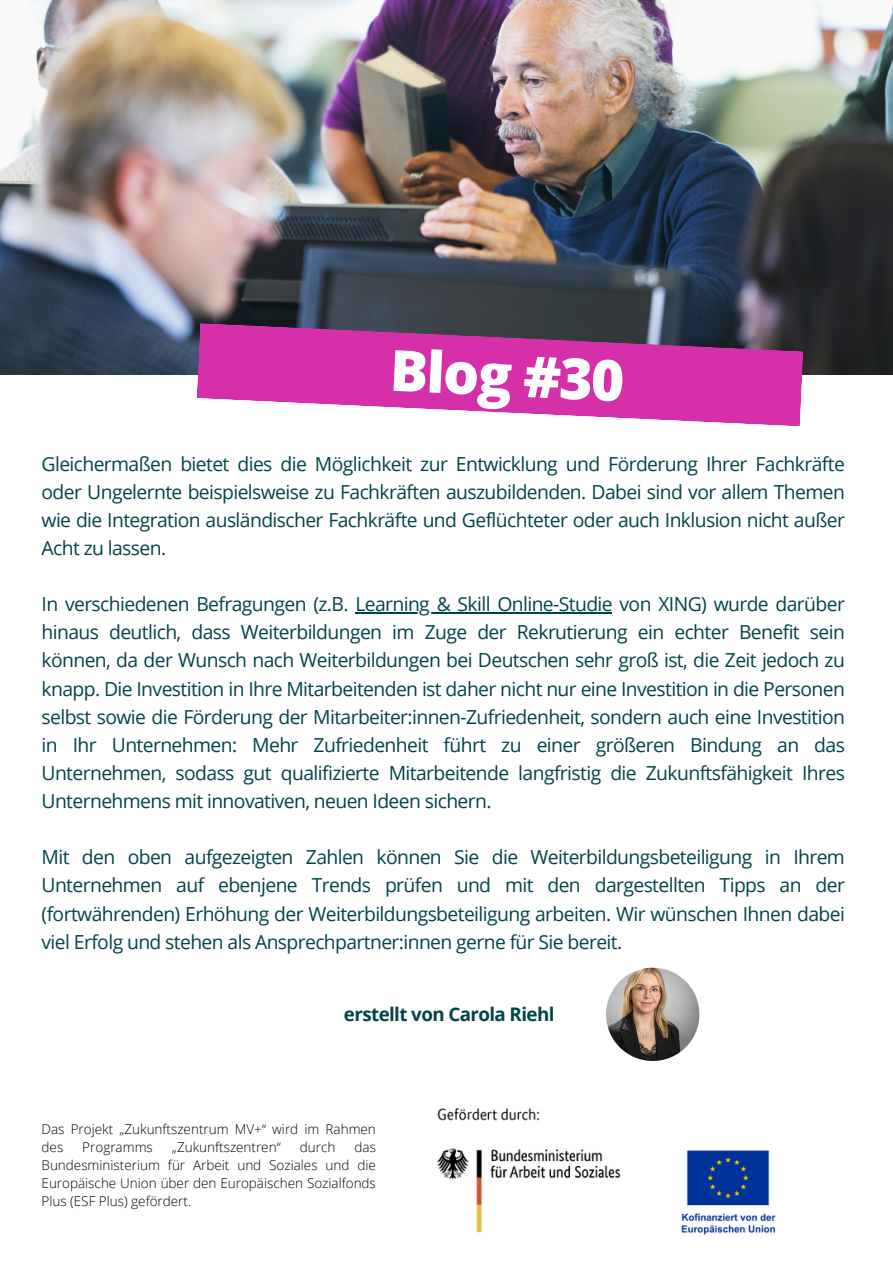
<style>
.page{position:relative;width:893px;height:1264px;background:#fff}
.page>*{position:absolute;margin:0;border:0;box-sizing:border-box;transform-origin:0 0}
.t1{font:800 57px "Open Sans";color:#fff}
.t2{font:19.35px/28px "Open Sans";letter-spacing:-.03em;color:#00444a;text-align:justify}
.t3{font:700 18.75px "Open Sans";letter-spacing:-.03em;color:#00444a}
.t4{font:300 13.5px/18px "Open Sans";color:#000}
</style>
<div class="page">
<img style="left:0;top:0;width:892px;height:374px">
<svg style="left:196px;top:323px;width:607px;height:103px;fill:#d62faa"></svg>
<img style="left:437px;top:1108px;width:339px;height:127px">
<hr style="left:355px;top:612px;width:257px;height:1px;background:#00444a">
<img style="left:606px;top:967px;width:93px;height:93px;border-radius:50%">
<p class="t1" style="left:392px;top:329px;width:236px;rotate:3deg">Blog #30</p>
<p class="t2" style="left:42px;top:449px;width:804px">Gleichermaßen bietet dies die Möglichkeit zur Entwicklung und Förderung Ihrer Fachkräfte oder Ungelernte beispielsweise zu Fachkräften auszubildenden. Dabei sind vor allem Themen wie die Integration ausländischer Fachkräfte und Geflüchteter oder auch Inklusion nicht außer Acht zu lassen.</p>
<p class="t2" style="left:42px;top:589px;width:804px">In verschiedenen Befragungen (z.B. Learning &amp; Skill Online-Studie von XING) wurde darüber hinaus deutlich, dass Weiterbildungen im Zuge der Rekrutierung ein echter Benefit sein können, da der Wunsch nach Weiterbildungen bei Deutschen sehr groß ist, die Zeit jedoch zu knapp. Die Investition in Ihre Mitarbeitenden ist daher nicht nur eine Investition in die Personen selbst sowie die Förderung der Mitarbeiter:innen-Zufriedenheit, sondern auch eine Investition in Ihr Unternehmen: Mehr Zufriedenheit führt zu einer größeren Bindung an das Unternehmen, sodass gut qualifizierte Mitarbeitende langfristig die Zukunftsfähigkeit Ihres Unternehmens mit innovativen, neuen Ideen sichern.</p>
<p class="t2" style="left:42px;top:842px;width:804px">Mit den oben aufgezeigten Zahlen können Sie die Weiterbildungsbeteiligung in Ihrem Unternehmen auf ebenjene Trends prüfen und mit den dargestellten Tipps an der (fortwährenden) Erhöhung der Weiterbildungsbeteiligung arbeiten. Wir wünschen Ihnen dabei viel Erfolg und stehen als Ansprechpartner:innen gerne für Sie bereit.</p>
<p class="t3" style="left:344px;top:1000px;width:212px">erstellt von Carola Riehl</p>
<p class="t4" style="left:42px;top:1119px;width:336px">Das Projekt „Zukunftszentrum MV+“ wird im Rahmen des</p>
<p class="t4" style="left:82px;top:1137px;width:72px">Programms</p>
<p class="t4" style="left:172px;top:1137px;width:110px">„Zukunftszentren“</p>
<p class="t4" style="left:300px;top:1137px;width:37px">durch</p>
<p class="t4" style="left:42px;top:1137px;width:336px;text-align:justify;text-indent:313px">das Bundesministerium für Arbeit und Soziales und die Europäische Union über den Europäischen Sozialfonds Plus (ESF Plus) gefördert.</p>
</div>
